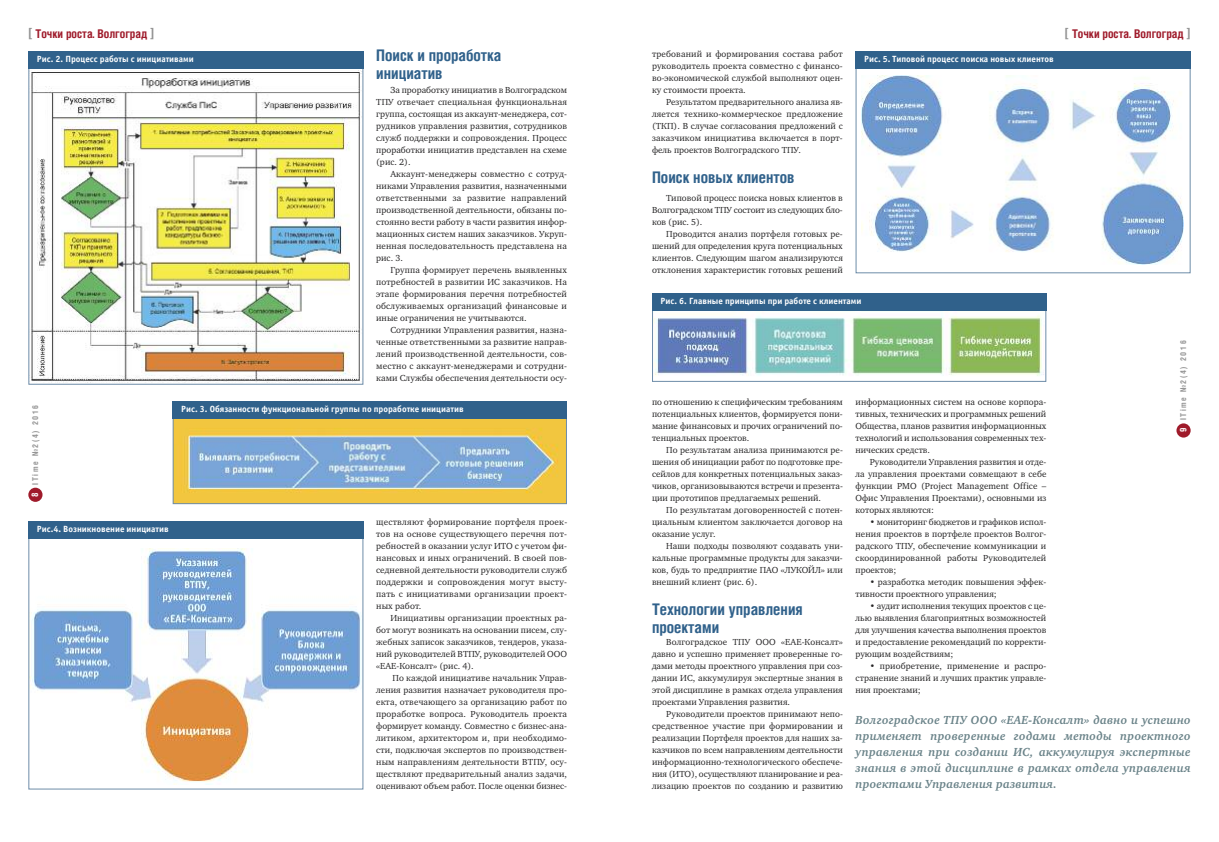
<style>
.page{position:relative;width:1219px;height:842px;background:#fff}
.page>*{position:absolute;margin:0;border:0;box-sizing:border-box;transform-origin:0 0}
.t1{font:700 16px/18px "Helios Cond";color:#30618b}
.t2{font:italic 700 12px/16px "Charter C";letter-spacing:.02em;color:#698288;text-align:justify}
.t3{font:700 12px "Helios Cond";color:#9f1b2b}
.t4{font:9px/12px "Charter C";letter-spacing:.005em;color:#272627;text-align:justify}
.t5{font:700 9px "Officina Sans C";color:#fff}
.t6{font:700 8px "Helios Cond";letter-spacing:.2em;color:#939393}
.s1{font-size:14px;color:#939393}
.s2{font-size:9px;color:#fff}
</style>
<div class="page">
<div style="left:1176px;top:423px;width:15px;height:15px;background:#9f1b2b;border-radius:50%"></div>
<div style="left:28px;top:488px;width:15px;height:14px;background:#9f1b2b;border-radius:50%"></div>
<img style="left:31px;top:70px;width:330px;height:313px">
<div style="left:28px;top:51px;width:335px;height:17px;background:#30618b"></div>
<img style="left:654px;top:314px;width:390px;height:62px">
<div style="left:652px;top:294px;width:394px;height:88px;border:1px solid #6d8ca8"></div>
<div style="left:652px;top:293px;width:394px;height:17px;background:#30618b"></div>
<img style="left:30px;top:548px;width:331px;height:236px">
<div style="left:28px;top:521px;width:335px;height:17px;background:#30618b"></div>
<img style="left:175px;top:418px;width:390px;height:84px">
<div style="left:173px;top:403px;width:394px;height:101px;border:1px solid #6d8ca8"></div>
<div style="left:173px;top:401px;width:394px;height:17px;background:#30618b"></div>
<img style="left:862px;top:75px;width:322px;height:189px">
<div style="left:855px;top:51px;width:336px;height:17px;background:#30618b"></div>
<h2 class="t3" style="left:28px;top:30px;width:127px"><span class="s1">[</span> Точки роста. Волгоград <span class="s1">]</span></h2>
<p class="t5" style="left:37px;top:53px;width:158px">Рис. 2. Процесс работы с инициативами</p>
<h1 class="t1" style="left:376px;top:47px;width:127px">Поиск и проработка инициатив</h1>
<p class="t4" style="left:376px;top:85px;width:192px;text-indent:14px">За проработку инициатив в Волгоградском ТПУ отвечает специальная функциональная группа, состоящая из аккаунт-менеджера, сот&shy;рудников управления развития, сотрудников служб поддержки и сопровождения. Процесс проработки инициатив представлен на схеме (рис. 2).</p>
<p class="t4" style="left:376px;top:169px;width:192px;text-indent:14px">Аккаунт-менеджеры совместно с сотруд&shy;никами Управления развития, назначенными ответственными за развитие направлений производственной деятельности, обязаны по&shy;стоянно вести работу в части развития инфор&shy;мационных систем наших заказчиков. Укруп&shy;ненная последовательность представлена на рис. 3.</p>
<p class="t4" style="left:376px;top:265px;width:192px;text-indent:14px">Группа формирует перечень выявленных потребностей в развитии ИС заказчиков. На этапе формирования перечня потребностей обслуживаемых организаций финансовые и иные ограничения не учитываются.</p>
<p class="t4" style="left:376px;top:325px;width:192px;text-indent:14px">Сотрудники Управления развития, назна&shy;ченные ответственными за развитие направ&shy;лений производственной деятельности, сов&shy;местно с аккаунт-менеджерами и сотрудни&shy;ками Службы обеспечения деятельности осу-</p>
<p class="t6" style="left:32px;top:497px;width:93px;rotate:-90deg"><span class="s2">8</span> ITime №2(4) 2016</p>
<p class="t5" style="left:37px;top:523px;width:133px">Рис.4. Возникновение инициатив</p>
<p class="t5" style="left:181px;top:404px;width:284px">Рис. 3. Обязанности функциональной группы по проработке инициатив</p>
<p class="t4" style="left:376px;top:517px;width:193px">ществляют формирование портфеля проек&shy;тов на основе существующего перечня пот&shy;ребностей в оказании услуг ИТО с учетом фи&shy;нансовых и иных ограничений. В своей пов&shy;седневной деятельности руководители служб поддержки и сопровождения могут высту&shy;пать с инициативами организации проект&shy;ных работ.</p>
<p class="t4" style="left:376px;top:613px;width:192px;text-indent:14px">Инициативы организации проектных ра&shy;бот могут возникать на основании писем, слу&shy;жебных записок заказчиков, тендеров, указа&shy;ний руководителей ВТПУ, руководителей ООО «ЕАЕ-Консалт» (рис. 4).</p>
<p class="t4" style="left:376px;top:673px;width:192px;text-indent:16px">По каждой инициативе начальник Управ&shy;ления развития назначает руководителя про&shy;екта, отвечающего за организацию работ по проработке вопроса. Руководитель проекта формирует команду. Совместно с бизнес-ана&shy;литиком, архитектором и, при необходимо&shy;сти, подключая экспертов по производствен&shy;ным направлениям деятельности ВТПУ, осу&shy;ществляют предварительный анализ задачи, оценивают объем работ. После оценки бизнес-</p>
<p class="t4" style="left:652px;top:49px;width:192px">требований и формирования состава работ руководитель проекта совместно с финансо&shy;во-экономической службой выполняют оцен&shy;ку стоимости проекта.</p>
<p class="t4" style="left:652px;top:97px;width:192px;text-indent:14px">Результатом предварительного анализа яв&shy;ляется технико-коммерческое предложение (ТКП). В случае согласования предложений с заказчиком инициатива включается в порт&shy;фель проектов Волгоградского ТПУ.</p>
<h1 class="t1" style="left:652px;top:170px;width:144px">Поиск новых клиентов</h1>
<p class="t4" style="left:652px;top:193px;width:192px;text-indent:14px">Типовой процесс поиска новых клиентов в Волгоградском ТПУ состоит из следующих бло&shy;ков (рис. 5).</p>
<p class="t4" style="left:652px;top:229px;width:192px;text-indent:14px">Проводится анализ портфеля готовых ре&shy;шений для определения круга потенциальных клиентов. Следующим шагом анализируются отклонения характеристик готовых решений</p>
<p class="t5" style="left:864px;top:53px;width:191px">Рис. 5. Типовой процесс поиска новых клиентов</p>
<p class="t5" style="left:660px;top:295px;width:202px">Рис. 6. Главные принципы при работе с клиентами</p>
<h2 class="t3" style="left:1065px;top:30px;width:127px"><span class="s1">[</span> Точки роста. Волгоград <span class="s1">]</span></h2>
<p class="t4" style="left:652px;top:397px;width:192px">по отношению к специфическим требованиям потенциальных клиентов, формируется пони&shy;мание финансовых и прочих ограничений по&shy;тенциальных проектов.</p>
<p class="t4" style="left:652px;top:445px;width:192px;text-indent:14px">По результатам анализа принимаются ре&shy;шения об инициации работ по подготовке пре&shy;сейлов для конкретных потенциальных заказ&shy;чиков, организовываются встречи и презента&shy;ции прототипов предлагаемых решений.</p>
<p class="t4" style="left:652px;top:505px;width:192px;text-indent:14px">По результатам договоренностей с потен&shy;циальным клиентом заключается договор на оказание услуг.</p>
<p class="t4" style="left:652px;top:541px;width:192px;text-indent:14px">Наши подходы позволяют создавать уни&shy;кальные программные продукты для заказчи&shy;ков, будь то предприятие ПАО «ЛУКОЙЛ» или внешний клиент (рис. 6).</p>
<h1 class="t1" style="left:652px;top:602px;width:152px">Технологии управления проектами</h1>
<p class="t4" style="left:652px;top:637px;width:192px;text-indent:14px">Волгоградское ТПУ ООО «ЕАЕ-Консалт» давно и успешно применяет проверенные го&shy;дами методы проектного управления при соз&shy;дании ИС, аккумулируя экспертные знания в этой дисциплине в рамках отдела управления проектами Управления развития.</p>
<p class="t4" style="left:652px;top:709px;width:192px;text-indent:14px">Руководители проектов принимают непо&shy;средственное участие при формировании и реализации Портфеля проектов для наших за&shy;казчиков по всем направлениям деятельности информационно-технологического обеспече&shy;ния (ИТО), осуществляют планирование и реа&shy;лизацию проектов по созданию и развитию</p>
<p class="t4" style="left:855px;top:397px;width:192px">информационных систем на основе корпора&shy;тивных, технических и программных решений Общества, планов развития информационных технологий и использования современных тех&shy;нических средств.</p>
<p class="t4" style="left:855px;top:457px;width:192px;text-indent:14px">Руководители Управления развития и отде&shy;ла управления проектами совмещают в себе функции PMO (Project Management Office – Офис Управления Проектами), основными из которых являются:</p>
<p class="t4" style="left:855px;top:517px;width:192px;text-indent:14px">• мониторинг бюджетов и графиков испол&shy;нения проектов в портфеле проектов Волгог&shy;радского ТПУ, обеспечение коммуникации и скоординированной работы Руководителей проектов;</p>
<p class="t4" style="left:855px;top:577px;width:192px;text-indent:14px">• разработка методик повышения эффек&shy;тивности проектного управления;</p>
<p class="t4" style="left:855px;top:601px;width:192px;text-indent:14px">• аудит исполнения текущих проектов с це&shy;лью выявления благоприятных возможностей для улучшения качества выполнения проектов и предоставление рекомендаций по корректи&shy;рующим воздействиям;</p>
<p class="t4" style="left:855px;top:661px;width:192px;text-indent:14px">• приобретение, применение и распро&shy;странение знаний и лучших практик управле&shy;ния проектами;</p>
<p class="t6" style="left:1180px;top:432px;width:93px;rotate:-90deg"><span class="s2">9</span> ITime №2(4) 2016</p>
<p class="t2" style="left:855px;top:713px;width:337px">Волгоградское ТПУ ООО «ЕАЕ-Консалт» давно и успешно применяет проверенные годами методы проектного управления при создании ИС, аккумулируя экспертные знания в этой дисциплине в рамках отдела управления проектами Управления развития.</p>
</div>
